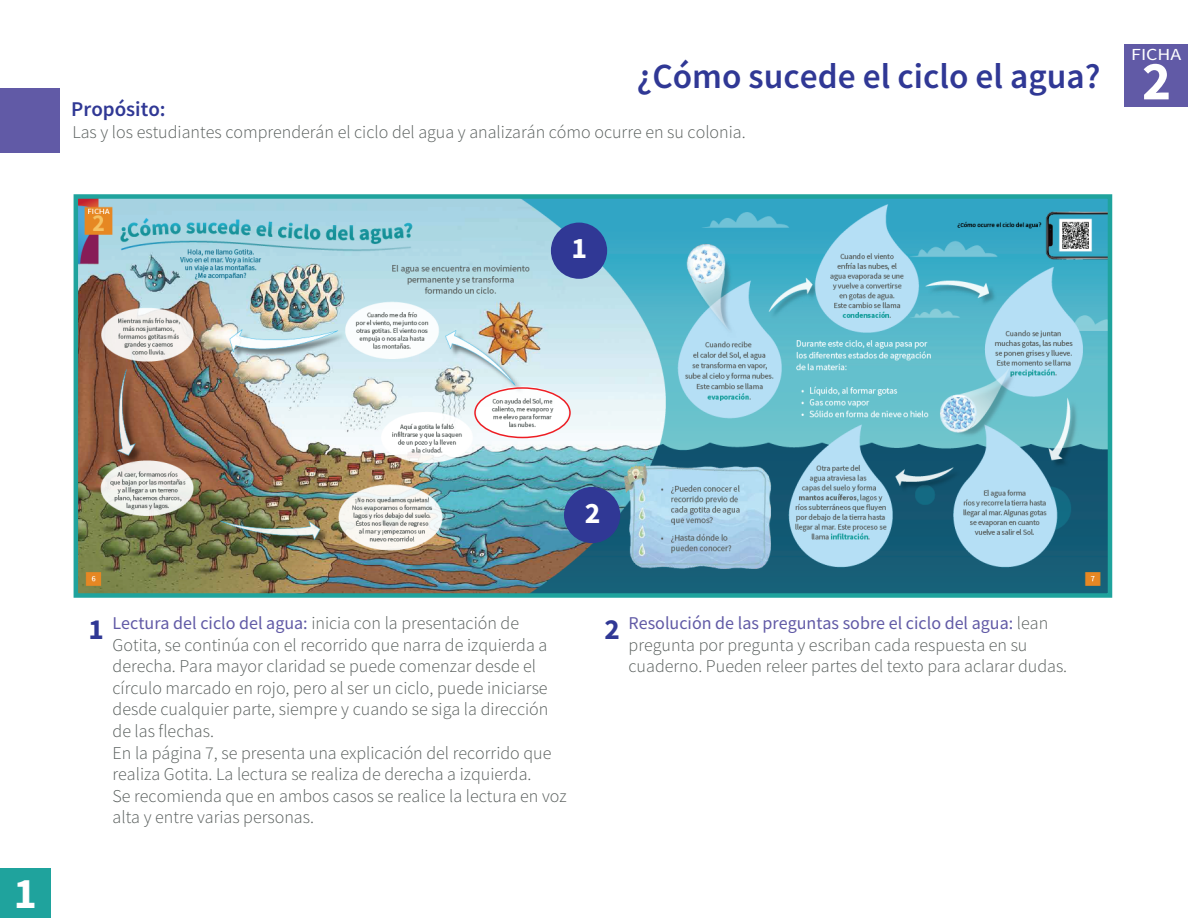
<style>
.page{position:relative;width:1188px;height:918px;background:#fff}
.page>*{position:absolute;margin:0;border:0;box-sizing:border-box;transform-origin:0 0}
.t1{font:700 55.05px "Source Sans Pro";color:#fff}
.t2{font:700 43.65px "Source Sans Pro";color:#fff}
.t3{font:600 35.4px "Source Sans Pro";color:#303895}
.t4{font:700 29.7px "Source Sans Pro";color:#fff}
.t5{font:600 21px "Source Sans Pro";color:#303895}
.t6{font:300 18px/21.6px "Source Sans Pro";color:#585e5c}
.t7{font:16.8px "Source Sans Pro";color:#fff;scale:1.18 1}
.s1{font-weight:700;font-size:29.1px;color:#303895}
.s2{font-weight:400;color:#615aa6}
</style>
<div class="page">
<img style="left:79px;top:199px;width:1028px;height:394px">
<div style="left:74px;top:194px;width:1038px;height:404px;border:4px solid #1fa39d"></div>
<div style="left:551px;top:223px;width:56px;height:56px;background:#303895;border-radius:50%"></div>
<div style="left:564px;top:487px;width:56px;height:56px;background:#303895;border-radius:50%"></div>
<div style="left:1125px;top:45px;width:63px;height:62px;background:#615aa6"></div>
<div style="left:0;top:868px;width:50px;height:50px;background:#1fa39d"></div>
<div style="left:0;top:88px;width:60px;height:65px;background:#615aa6"></div>
<div style="left:474px;top:387px;width:97px;height:51px;border:2px solid #ee1d23;border-radius:50%"></div>
<h3 class="t3" style="left:637px;top:53px;width:465px">¿Cómo sucede el ciclo el agua?</h3>
<p class="t5" style="left:71px;top:95px;width:96px">Propósito:</p>
<p class="t6" style="left:72px;top:121px;width:675px">Las y los estudiantes comprenderán el ciclo del agua y analizarán cómo ocurre en su colonia.</p>
<p class="t7" style="left:1131px;top:43px;width:44px">FICHA</p>
<h1 class="t1" style="left:1142px;top:44px;width:31px">2</h1>
<h3 class="t4" style="left:572px;top:228px;width:17px">1</h3>
<h2 class="t2" style="left:14px;top:864px;width:25px">1</h2>
<h3 class="t4" style="left:585px;top:493px;width:17px">2</h3>
<p class="t6" style="left:113px;top:612px;width:456px;text-indent:-24px"><span class="s1">1</span> <span class="s2">Lectura del ciclo del agua:</span> inicia con la presentación de Gotita, se continúa con el recorrido que narra de izquierda a derecha. Para mayor claridad se puede comenzar desde el círculo marcado en rojo, pero al ser un ciclo, puede iniciarse desde cualquier parte, siempre y cuando se siga la dirección de las flechas.<br>En la página 7, se presenta una explicación del recorrido que realiza Gotita. La lectura se realiza de derecha a izquierda.<br>Se recomienda que en ambos casos se realice la lectura en voz alta y entre varias personas.</p>
<p class="t6" style="left:629px;top:612px;width:440px;text-indent:-24px"><span class="s1">2</span> <span class="s2">Resolución de las preguntas sobre el ciclo del agua:</span> lean pregunta por pregunta y escriban cada respuesta en su cuaderno. Pueden releer partes del texto para aclarar dudas.</p>
</div>
